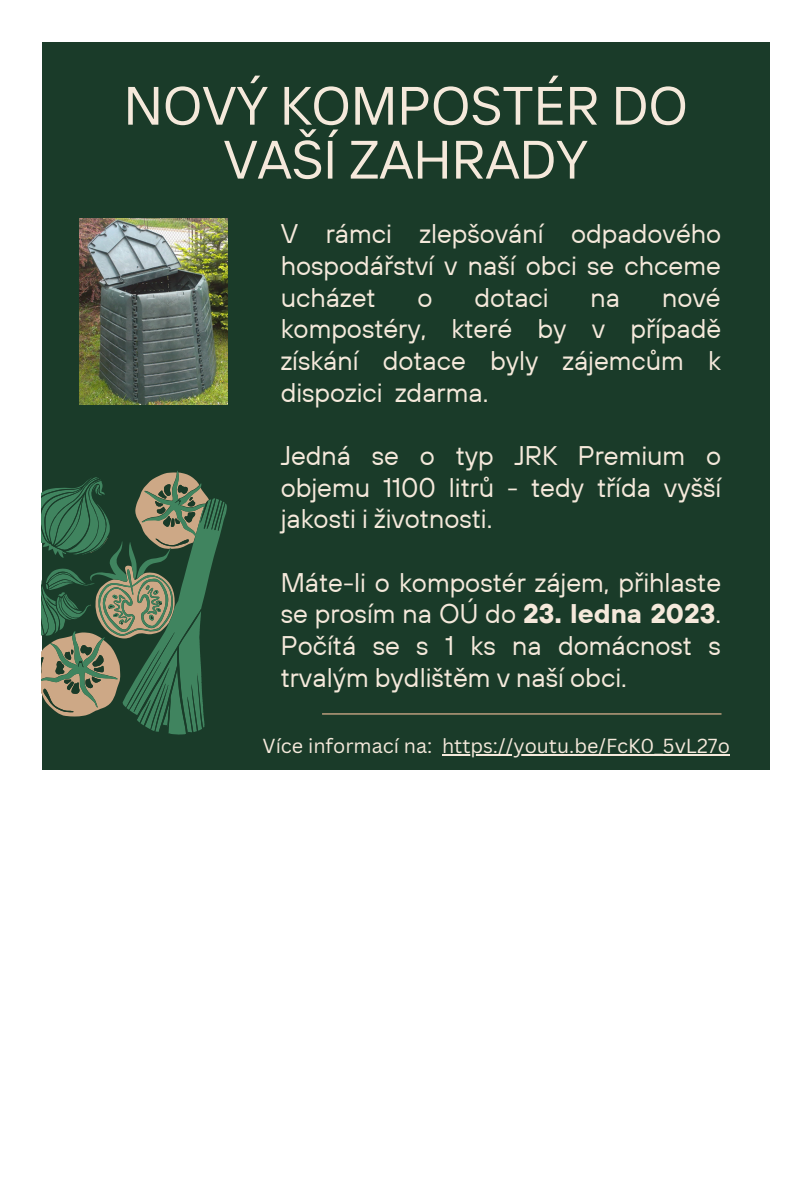
<style>
.page{position:relative;width:810px;height:1181px;background:#fff}
.page>*{position:absolute;margin:0;border:0;box-sizing:border-box;transform-origin:0 0}
.t1{font:53.85px/53.8px "TT Interphases";color:#f5e9db;text-align:center}
.t2{font:26.85px/31.7px "TT Hoves";color:#f5e9db;text-align:justify}
.t3{font:19.8px "Canva Sans";color:#f5e9db}
.s1{font-weight:700}
</style>
<div class="page">
<div style="left:42px;top:42px;width:727px;height:727px;background:#1a3b29"></div>
<svg style="left:42px;top:477px;width:183px;height:258px"></svg>
<hr style="left:322px;top:713px;width:400px;height:1px;background:#cda886">
<img style="left:80px;top:218px;width:147px;height:186px">
<hr style="left:442px;top:754px;width:288px;height:1px;background:#f5e9db">
<p class="t1" style="left:124px;top:78px;width:566px">NOVÝ KOMPOSTÉR DO<br>VAŠÍ ZAHRADY</p>
<p class="t2" style="left:281px;top:217px;width:442px">V rámci zlepšování odpadového hospodářství v naší obci se chceme ucházet</p>
<p class="t2" style="left:281px;top:281px;width:442px;text-indent:381px">nové kompostéry, které by v případě získání dotace byly zájemcům k dispozici zdarma.</p>
<p class="t2" style="left:281px;top:439px;width:442px">Jedná se o typ JRK Premium o objemu 1100 litrů - tedy třída vyšší jakosti i životnosti.</p>
<p class="t2" style="left:281px;top:566px;width:442px">Máte-li o kompostér zájem, přihlaste se prosím na OÚ do <span class="s1">23. ledna 2023</span>.<br>Počítá se s 1 ks na domácnost s trvalým bydlištěm v naší obci.</p>
<p class="t2" style="left:417px;top:281px;width:17px">o</p>
<p class="t2" style="left:474px;top:281px;width:76px">dotaci</p>
<p class="t2" style="left:591px;top:281px;width:31px">na</p>
<p class="t3" style="left:262px;top:731px;width:469px">Více informací na: https://youtu.be/FcK0_5vL27o</p>
</div>
